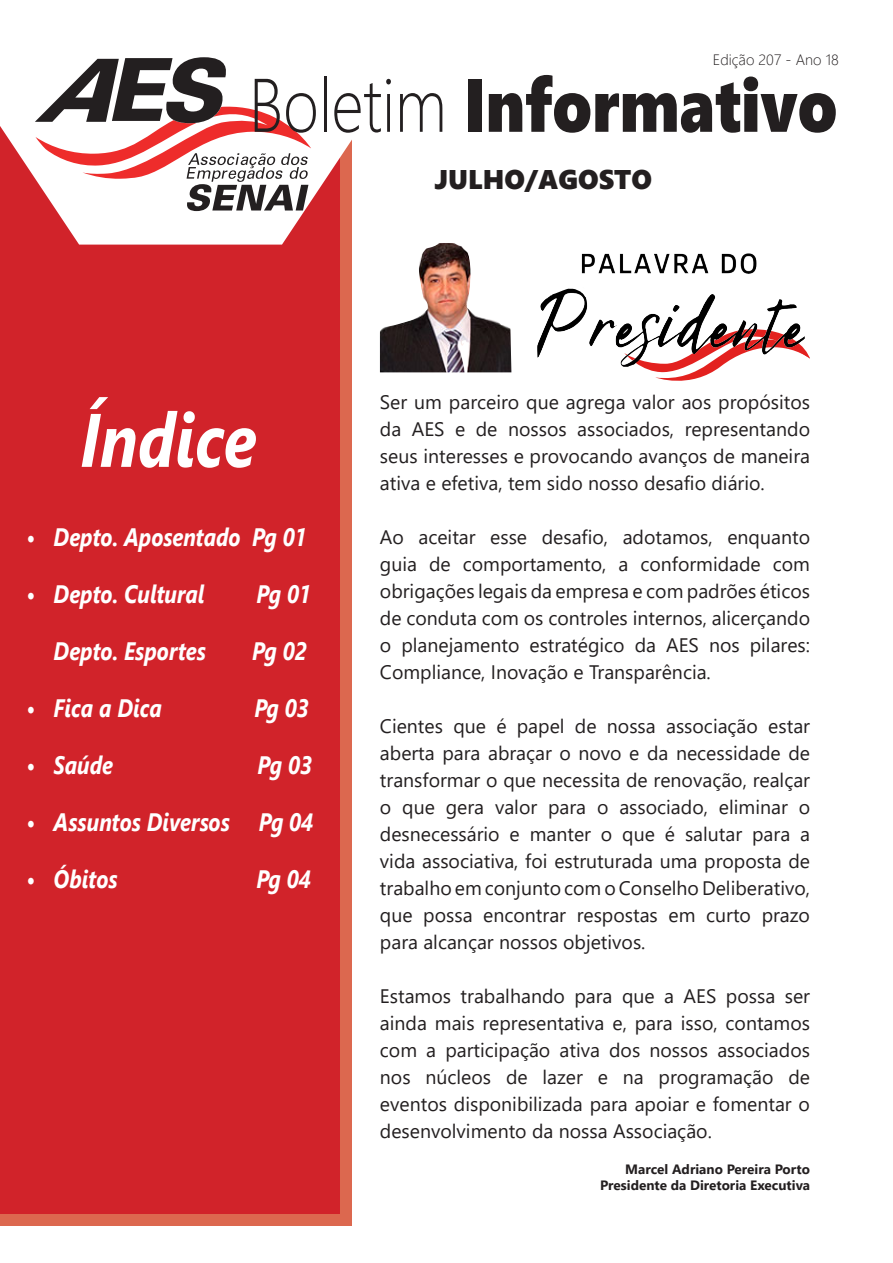
<style>
.page{position:relative;width:893px;height:1263px;background:#fff}
.page>*{position:absolute;margin:0;border:0;box-sizing:border-box;transform-origin:0 0}
.t1{font:75.6px "Segoe UI Black";color:#231f20;scale:.83 1}
.t2{font:italic 700 75.6px "Segoe UI";color:#fff;scale:.83 1}
.t3{font:27px "Segoe UI Black";color:#231f20}
.t4{font:italic 700 25.2px "Segoe UI";color:#fff;scale:.83 1}
.t5{font:19.5px/27px "Segoe UI";color:#231f20;text-align:justify}
.t6{font:300 15px "Segoe UI";color:#231f20}
.t7{font:700 13.5px "Segoe UI";color:#231f20}
.s1{font-family:"Segoe UI";font-weight:300}
</style>
<div class="page">
<svg style="left:624px;top:329px;width:186px;height:52px"></svg>
<div style="left:0;top:134px;width:352px;height:1092px;background:linear-gradient(to right,#dc684f,#dc684f)"></div>
<div style="left:0;top:118px;width:339px;height:1095px;background:#d1232a"></div>
<svg style="left:0;top:118px;width:352px;height:127px;fill:#fff"></svg>
<svg style="left:35px;top:57px;width:276px;height:154px"></svg>
<img style="left:537px;top:288px;width:175px;height:70px">
<img style="left:380px;top:243px;width:131px;height:129px">
<img style="left:581px;top:253px;width:176px;height:21px">
<p class="t6" style="left:713px;top:45px;width:127px">Edição 207 - Ano 18</p>
<p class="t1" style="left:249px;top:50px;width:710px"><span class="s1">Boletim</span> Informativo</p>
<p class="t3" style="left:434px;top:160px;width:219px">JULHO/AGOSTO</p>
<p class="t2" style="left:80px;top:369px;width:214px">Índice</p>
<p class="t4" style="left:27px;top:513px;width:339px">• Depto. Aposentado Pg 01</p>
<p class="t4" style="left:27px;top:570px;width:216px">• Depto. Cultural</p>
<p class="t4" style="left:257px;top:570px;width:67px">Pg 01</p>
<p class="t4" style="left:54px;top:627px;width:185px">Depto. Esportes</p>
<p class="t4" style="left:252px;top:627px;width:67px">Pg 02</p>
<p class="t4" style="left:27px;top:684px;width:165px">• Fica a Dica</p>
<p class="t4" style="left:254px;top:684px;width:67px">Pg 03</p>
<p class="t4" style="left:27px;top:741px;width:106px">• Saúde</p>
<p class="t4" style="left:258px;top:741px;width:67px">Pg 03</p>
<p class="t4" style="left:27px;top:798px;width:347px">• Assuntos Diversos Pg 04</p>
<p class="t4" style="left:27px;top:855px;width:111px">• Óbitos</p>
<p class="t4" style="left:256px;top:855px;width:67px">Pg 04</p>
<p class="t5" style="left:380px;top:386px;width:432px">Ser um parceiro que agrega valor aos propósitos da AES e de nossos associados, representando seus interesses e provocando avanços de maneira ativa e efetiva, tem sido nosso desafio diário.</p>
<p class="t5" style="left:380px;top:521px;width:432px">Ao aceitar esse desafio, adotamos, enquanto guia de comportamento, a conformidade com obrigações legais da empresa e com padrões éticos de conduta com os controles internos, alicerçando o planejamento estratégico da AES nos pilares:<br>Compliance, Inovação e Transparência.</p>
<p class="t5" style="left:380px;top:710px;width:432px">Cientes que é papel de nossa associação estar aberta para abraçar o novo e da necessidade de transformar o que necessita de renovação, realçar o que gera valor para o associado, eliminar o desnecessário e manter o que é salutar para a vida associativa, foi estruturada uma proposta de trabalho em conjunto com o Conselho Deliberativo, que possa encontrar respostas em curto prazo para alcançar nossos objetivos.</p>
<p class="t5" style="left:380px;top:980px;width:432px">Estamos trabalhando para que a AES possa ser ainda mais representativa e, para isso, contamos com a participação ativa dos nossos associados nos núcleos de lazer e na programação de eventos disponibilizada para apoiar e fomentar o desenvolvimento da nossa Associação.</p>
<p class="t7" style="left:625px;top:1156px;width:186px">Marcel Adriano Pereira Porto</p>
<p class="t7" style="left:600px;top:1172px;width:212px">Presidente da Diretoria Executiva</p>
</div>
